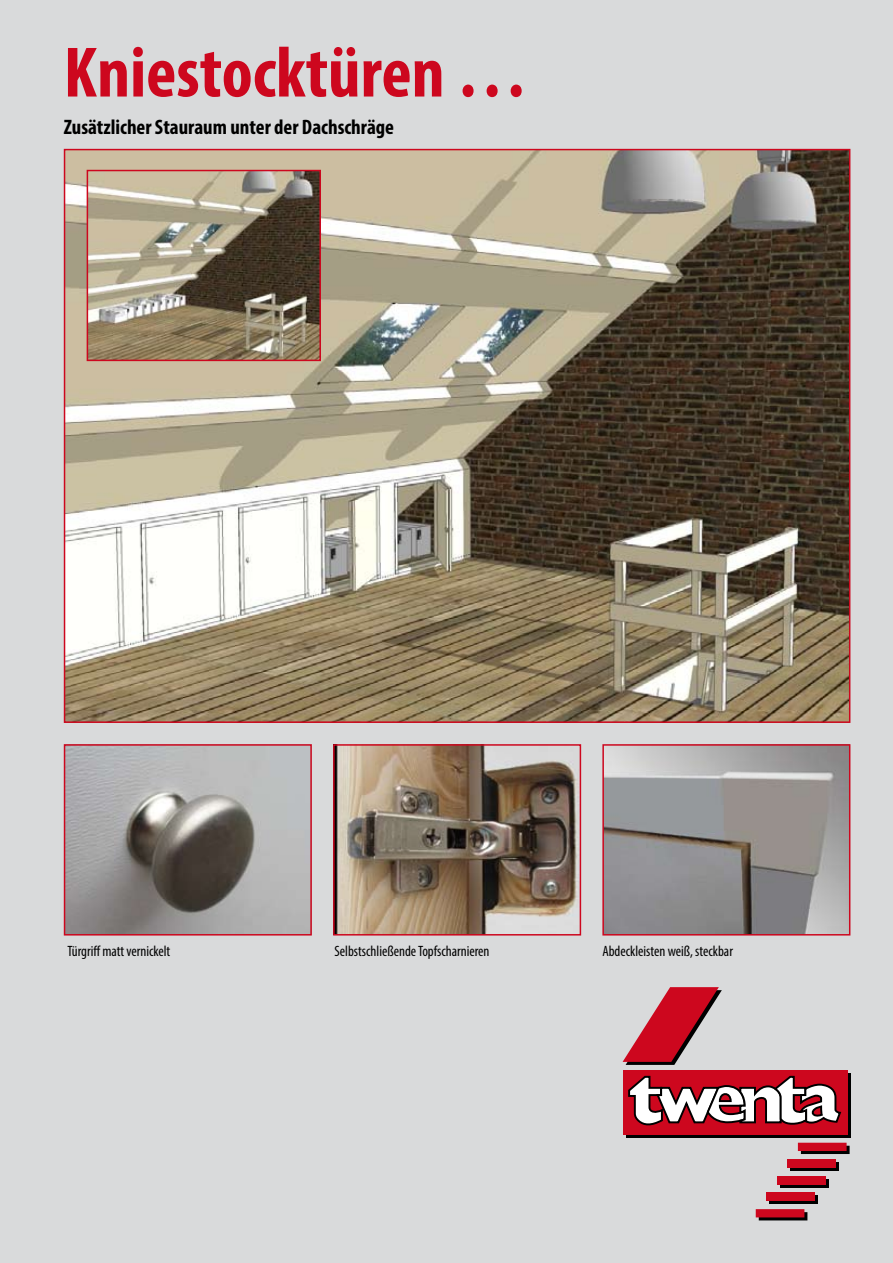
<style>
.page{position:relative;width:893px;height:1263px;background:#d9dadb}
.page>*{position:absolute;margin:0;border:0;box-sizing:border-box;transform-origin:0 0}
.t1{font:700 condensed 72px "Myriad Pro";color:#cd071e}
.t2{font:700 condensed 21px "Myriad Pro";color:#000}
.t3{font:condensed 15px "Myriad Pro";color:#000}
</style>
<div class="page">
<img style="left:67px;top:152px;width:780px;height:568px">
<img style="left:67px;top:747px;width:242px;height:185px">
<div style="left:64px;top:744px;width:248px;height:191px;border:2px solid #cd071e"></div>
<img style="left:90px;top:173px;width:228px;height:185px">
<div style="left:87px;top:170px;width:234px;height:191px;border:2px solid #cd071e"></div>
<img style="left:336px;top:747px;width:242px;height:185px">
<div style="left:333px;top:744px;width:248px;height:191px;border:2px solid #cd071e"></div>
<img style="left:605px;top:747px;width:242px;height:185px">
<div style="left:602px;top:744px;width:248px;height:191px;border:2px solid #cd071e"></div>
<div style="left:626px;top:1073px;width:224px;height:64px;background:linear-gradient(to right,#000,#000)"></div>
<div style="left:801px;top:1146px;width:49px;height:8px;background:#000"></div>
<svg style="left:790px;top:1162px;width:49px;height:8px"></svg>
<svg style="left:780px;top:1179px;width:48px;height:8px"></svg>
<div style="left:769px;top:1195px;width:49px;height:9px;background:#000"></div>
<svg style="left:759px;top:1212px;width:48px;height:8px"></svg>
<div style="left:623px;top:1070px;width:224px;height:64px;background:#cd071e"></div>
<svg style="left:628px;top:1075px;width:214px;height:51px"></svg>
<div style="left:798px;top:1143px;width:49px;height:8px;background:#cd071e"></div>
<div style="left:787px;top:1159px;width:49px;height:8px;background:#cd071e"></div>
<div style="left:777px;top:1176px;width:48px;height:8px;background:#cd071e"></div>
<div style="left:766px;top:1192px;width:49px;height:9px;background:#cd071e"></div>
<div style="left:756px;top:1209px;width:48px;height:8px;background:#cd071e"></div>
<svg style="left:623px;top:987px;width:99px;height:78px"></svg>
<h1 class="t1" style="left:64px;top:28px;width:466px">Kniestocktüren …</h1>
<h2 class="t2" style="left:64px;top:114px;width:332px">Zusätzlicher Stauraum unter der Dachschräge</h2>
<p class="t3" style="left:68px;top:942px;width:104px">Türgriff matt vernickelt</p>
<p class="t3" style="left:334px;top:942px;width:157px">Selbstschließende Topfscharnieren</p>
<p class="t3" style="left:602px;top:942px;width:132px">Abdeckleisten weiß, steckbar</p>
</div>
